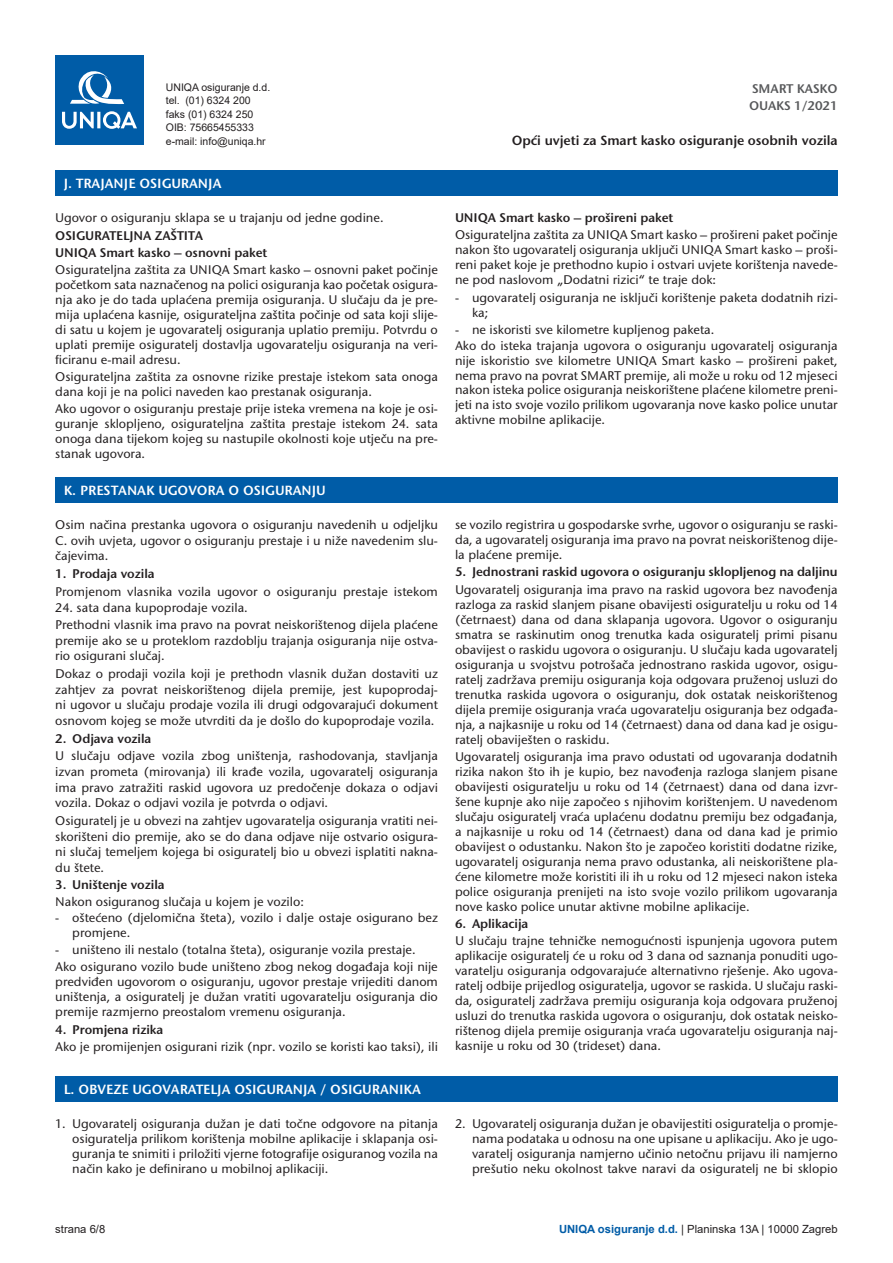
<style>
.page{position:relative;width:893px;height:1263px;background:#fff}
.page>*{position:absolute;margin:0;border:0;box-sizing:border-box;transform-origin:0 0}
._02_-_Clanak{font:13.5px "Stone San Sem XP";color:#fff}
.t1{font:13.5px "Stone San Sem XP";letter-spacing:-.005em;color:#231f20}
._01_-_Tekst{font:12.75px/15px "Stone Sans XP";letter-spacing:-.005em;color:#231f20;text-align:justify}
._01_-_Tekst_-_1_uvla{font:12.75px/15px "Stone Sans XP";letter-spacing:-.005em;color:#231f20}
._01_-_Tekst-2{font:12.75px "Stone San Sem XP";letter-spacing:-.005em;color:#231f20}
.t2{font:12.75px/17.1px "Stone San Sem XP";letter-spacing:-.005em;color:#57585a}
.t3{font:11.25px "Arial";color:#231f20}
.t4{font:10.5px/13.5px "Arial";color:#231f20}
.s1{font-weight:700;color:#005ca7}
</style>
<div class="page">
<div style="left:55px;top:55px;width:89px;height:90px;background:#005ca7"></div>
<svg style="left:70px;top:71px;width:54px;height:34px"></svg>
<svg style="left:62px;top:111px;width:75px;height:18px"></svg>
<div style="left:55px;top:170px;width:783px;height:26px;background:#005ca7"></div>
<div style="left:55px;top:477px;width:783px;height:25px;background:#005ca7"></div>
<div style="left:55px;top:1076px;width:783px;height:25px;background:#005ca7"></div>
<p class="t4" style="left:166px;top:80px;width:106px">UNIQA osiguranje d.d. tel. (01) 6324 200 faks (01) 6324 250<br>OIB: 75665455333 e-mail: info@uniqa.hr</p>
<p class="_02_-_Clanak" style="left:64px;top:175px;width:159px">J. TRAJANJE OSIGURANJA</p>
<p class="_01_-_Tekst" style="left:55px;top:211px;width:330px">Ugovor o osiguranju sklapa se u trajanju od jedne godine.</p>
<p class="_01_-_Tekst-2" style="left:55px;top:227px;width:149px">OSIGURATELJNA ZAŠTITA</p>
<p class="_01_-_Tekst-2" style="left:55px;top:244px;width:214px">UNIQA Smart kasko – osnovni paket</p>
<p class="_01_-_Tekst" style="left:55px;top:262px;width:384px">Osigurateljna zaštita za UNIQA Smart kasko – osnovni paket počinje početkom sata naznačenog na polici osiguranja kao početak osigura&shy;nja ako je do tada uplaćena premija osiguranja. U slučaju da je pre&shy;mija uplaćena kasnije, osigurateljna zaštita počinje od sata koji slije&shy;di satu u kojem je ugovaratelj osiguranja uplatio premiju. Potvrdu o uplati premije osiguratelj dostavlja ugovaratelju osiguranja na veri&shy;ficiranu e-mail adresu.</p>
<p class="_01_-_Tekst" style="left:55px;top:369px;width:384px">Osigurateljna zaštita za osnovne rizike prestaje istekom sata onoga dana koji je na polici naveden kao prestanak osiguranja.</p>
<p class="_01_-_Tekst" style="left:55px;top:401px;width:384px">Ako ugovor o osiguranju prestaje prije isteka vremena na koje je osi&shy;guranje sklopljeno, osigurateljna zaštita prestaje istekom 24. sata onoga dana tijekom kojeg su nastupile okolnosti koje utječu na pre&shy;stanak ugovora.</p>
<p class="_02_-_Clanak" style="left:64px;top:482px;width:263px">K. PRESTANAK UGOVORA O OSIGURANJU</p>
<p class="_01_-_Tekst" style="left:55px;top:517px;width:384px;line-height:15.6px">Osim načina prestanka ugovora o osiguranju navedenih u odjeljku C. ovih uvjeta, ugovor o osiguranju prestaje i u niže navedenim slu&shy;čajevima.</p>
<p class="_01_-_Tekst-2" style="left:55px;top:566px;width:101px">1. Prodaja vozila</p>
<p class="_01_-_Tekst" style="left:55px;top:584px;width:384px">Promjenom vlasnika vozila ugovor o osiguranju prestaje istekom</p>
<p class="_01_-_Tekst" style="left:55px;top:600px;width:194px">24. sata dana kupoprodaje vozila.</p>
<p class="_01_-_Tekst" style="left:55px;top:617px;width:384px;line-height:15.6px">Prethodni vlasnik ima pravo na povrat neiskorištenog dijela plaćene premije ako se u proteklom razdoblju trajanja osiguranja nije ostva&shy;rio osigurani slučaj.</p>
<p class="_01_-_Tekst" style="left:55px;top:666px;width:384px;line-height:15.6px">Dokaz o prodaji vozila koji je prethodn vlasnik dužan dostaviti uz zahtjev za povrat neiskorištenog dijela premije, jest kupoprodaj&shy;ni ugovor u slučaju prodaje vozila ili drugi odgovarajući dokument osnovom kojeg se može utvrditi da je došlo do kupoprodaje vozila.</p>
<p class="_01_-_Tekst-2" style="left:55px;top:730px;width:98px">2. Odjava vozila</p>
<p class="_01_-_Tekst" style="left:55px;top:748px;width:384px;line-height:15.6px">U slučaju odjave vozila zbog uništenja, rashodovanja, stavljanja izvan prometa (mirovanja) ili krađe vozila, ugovaratelj osiguranja ima pravo zatražiti raskid ugovora uz predočenje dokaza o odjavi vozila. Dokaz o odjavi vozila je potvrda o odjavi.</p>
<p class="_01_-_Tekst" style="left:55px;top:813px;width:384px;line-height:15.6px">Osiguratelj je u obvezi na zahtjev ugovaratelja osiguranja vratiti nei&shy;skorišteni dio premije, ako se do dana odjave nije ostvario osigura&shy;ni slučaj temeljem kojega bi osiguratelj bio u obvezi isplatiti nakna&shy;du štete.</p>
<p class="_01_-_Tekst-2" style="left:55px;top:877px;width:111px">3. Uništenje vozila</p>
<p class="_01_-_Tekst" style="left:55px;top:894px;width:250px">Nakon osiguranog slučaja u kojem je vozilo:</p>
<p class="_01_-_Tekst_-_1_uvla" style="left:72px;top:910px;width:367px;text-indent:-17px">- oštećeno (djelomična šteta), vozilo i dalje ostaje osigurano bez promjene.</p>
<p class="_01_-_Tekst_-_1_uvla" style="left:55px;top:942px;width:362px">- uništeno ili nestalo (totalna šteta), osiguranje vozila prestaje.</p>
<p class="_01_-_Tekst" style="left:55px;top:960px;width:384px">Ako osigurano vozilo bude uništeno zbog nekog događaja koji nije predviđen ugovorom o osiguranju, ugovor prestaje vrijediti danom uništenja, a osiguratelj je dužan vratiti ugovaratelju osiguranja dio premije razmjerno preostalom vremenu osiguranja.</p>
<p class="_01_-_Tekst-2" style="left:55px;top:1021px;width:110px">4. Promjena rizika</p>
<p class="_01_-_Tekst" style="left:55px;top:1039px;width:384px">Ako je promijenjen osigurani rizik (npr. vozilo se koristi kao taksi), ili</p>
<p class="_02_-_Clanak" style="left:64px;top:1081px;width:358px">L. OBVEZE UGOVARATELJA OSIGURANJA / OSIGURANIKA</p>
<p class="t2" style="left:749px;top:80px;width:90px">SMART KASKO<br>OUAKS 1/2021</p>
<p class="t1" style="left:512px;top:132px;width:327px">Opći uvjeti za Smart kasko osiguranje osobnih vozila</p>
<p class="_01_-_Tekst-2" style="left:455px;top:210px;width:220px">UNIQA Smart kasko – prošireni paket</p>
<p class="_01_-_Tekst" style="left:455px;top:228px;width:384px">Osigurateljna zaštita za UNIQA Smart kasko – prošireni paket počinje nakon što ugovaratelj osiguranja uključi UNIQA Smart kasko – proši&shy;reni paket koje je prethodno kupio i ostvari uvjete korištenja navede&shy;ne pod naslovom „Dodatni rizici“ te traje dok:</p>
<p class="_01_-_Tekst_-_1_uvla" style="left:472px;top:290px;width:367px;text-indent:-17px">- ugovaratelj osiguranja ne isključi korištenje paketa dodatnih rizi&shy;ka;</p>
<p class="_01_-_Tekst_-_1_uvla" style="left:455px;top:322px;width:261px">- ne iskoristi sve kilometre kupljenog paketa.</p>
<p class="_01_-_Tekst" style="left:455px;top:339px;width:384px">Ako do isteka trajanja ugovora o osiguranju ugovaratelj osiguranja nije iskoristio sve kilometre UNIQA Smart kasko – prošireni paket, nema pravo na povrat SMART premije, ali može u roku od 12 mjeseci nakon isteka police osiguranja neiskorištene plaćene kilometre preni&shy;jeti na isto svoje vozilo prilikom ugovaranja nove kasko police unutar aktivne mobilne aplikacije.</p>
<p class="_01_-_Tekst" style="left:455px;top:518px;width:384px">se vozilo registrira u gospodarske svrhe, ugovor o osiguranju se raski&shy;da, a ugovaratelj osiguranja ima pravo na povrat neiskorištenog dije&shy;la plaćene premije.</p>
<p class="_01_-_Tekst-2" style="left:455px;top:564px;width:384px">5. Jednostrani raskid ugovora o osiguranju sklopljenog na daljinu</p>
<p class="_01_-_Tekst" style="left:455px;top:582px;width:384px">Ugovaratelj osiguranja ima pravo na raskid ugovora bez navođenja razloga za raskid slanjem pisane obavijesti osiguratelju u roku od 14 (četrnaest) dana od dana sklapanja ugovora. Ugovor o osiguranju smatra se raskinutim onog trenutka kada osiguratelj primi pisanu obavijest o raskidu ugovora o osiguranju. U slučaju kada ugovaratelj osiguranja u svojstvu potrošača jednostrano raskida ugovor, osigu&shy;ratelj zadržava premiju osiguranja koja odgovara pruženoj usluzi do trenutka raskida ugovora o osiguranju, dok ostatak neiskorištenog dijela premije osiguranja vraća ugovaratelju osiguranja bez odgađa&shy;nja, a najkasnije u roku od 14 (četrnaest) dana od dana kad je osigu&shy;ratelj obaviješten o raskidu.</p>
<p class="_01_-_Tekst" style="left:455px;top:749px;width:384px">Ugovaratelj osiguranja ima pravo odustati od ugovaranja dodatnih rizika nakon što ih je kupio, bez navođenja razloga slanjem pisane obavijesti osiguratelju u roku od 14 (četrnaest) dana od dana izvr&shy;šene kupnje ako nije započeo s njihovim korištenjem. U navedenom slučaju osiguratelj vraća uplaćenu dodatnu premiju bez odgađanja, a najkasnije u roku od 14 (četrnaest) dana od dana kad je primio obavijest o odustanku. Nakon što je započeo koristiti dodatne rizike, ugovaratelj osiguranja nema pravo odustanka, ali neiskorištene pla&shy;ćene kilometre može koristiti ili ih u roku od 12 mjeseci nakon isteka police osiguranja prenijeti na isto svoje vozilo prilikom ugovaranja nove kasko police unutar aktivne mobilne aplikacije.</p>
<p class="_01_-_Tekst-2" style="left:455px;top:916px;width:75px">6. Aplikacija</p>
<p class="_01_-_Tekst" style="left:455px;top:933px;width:384px">U slučaju trajne tehničke nemogućnosti ispunjenja ugovora putem aplikacije osiguratelj će u roku od 3 dana od saznanja ponuditi ugo&shy;varatelju osiguranja odgovarajuće alternativno rješenje. Ako ugova&shy;ratelj odbije prijedlog osiguratelja, ugovor se raskida. U slučaju raski&shy;da, osiguratelj zadržava premiju osiguranja koja odgovara pruženoj usluzi do trenutka raskida ugovora o osiguranju, dok ostatak neisko&shy;rištenog dijela premije osiguranja vraća ugovaratelju osiguranja naj&shy;kasnije u roku od 30 (trideset) dana.</p>
<p class="_01_-_Tekst_-_1_uvla" style="left:72px;top:1116px;width:367px;text-align:justify;text-indent:-17px">1. Ugovaratelj osiguranja dužan je dati točne odgovore na pitanja osiguratelja prilikom korištenja mobilne aplikacije i sklapanja osi&shy;guranja te snimiti i priložiti vjerne fotografije osiguranog vozila na način kako je definirano u mobilnoj aplikaciji.</p>
<p class="_01_-_Tekst_-_1_uvla" style="left:472px;top:1116px;width:367px;text-align:justify;text-indent:-17px">2. Ugovaratelj osiguranja dužan je obavijestiti osiguratelja o promje&shy;nama podataka u odnosu na one upisane u aplikaciju. Ako je ugo&shy;varatelj osiguranja namjerno učinio netočnu prijavu ili namjerno prešutio neku okolnost takve naravi da osiguratelj ne bi sklopio</p>
<p class="t3" style="left:55px;top:1221px;width:52px">strana 6/8</p>
<p class="t3" style="left:559px;top:1221px;width:280px"><span class="s1">UNIQA osiguranje d.d.</span> | Planinska 13A | 10000 Zagreb</p>
</div>
